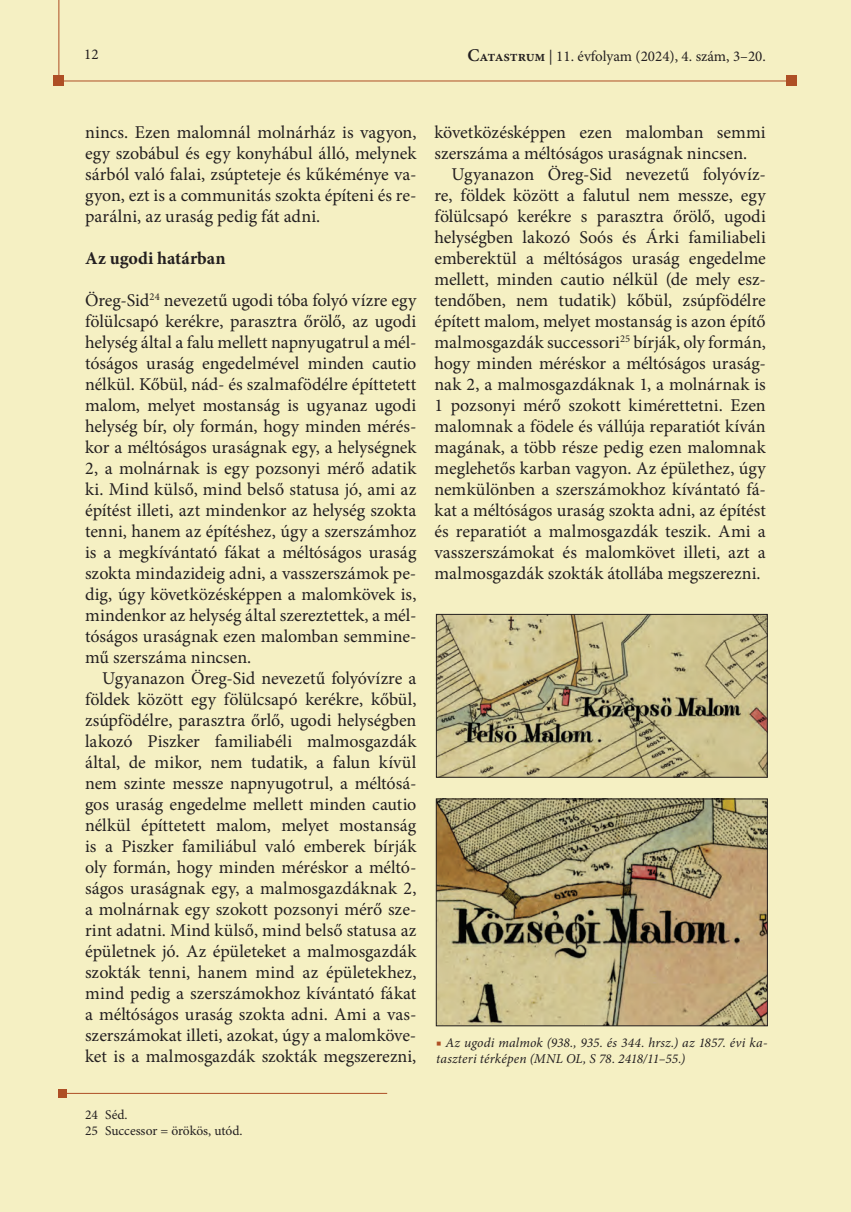
<style>
.page{position:relative;width:851px;height:1212px;background:#fff}
.page>*{position:absolute;margin:0;border:0;box-sizing:border-box;transform-origin:0 0}
.t1{font:18px/21px "Minion Pro";letter-spacing:.005em;color:#231f20;text-align:justify}
.t2{font:700 18px "Minion Pro";letter-spacing:-.005em;color:#231f20}
.t3{font:15px "Minion Pro";color:#231f20}
.t4{font:italic 13.5px/16.5px "Minion Pro";letter-spacing:.01em;color:#231f20}
.t5{font:13.5px/16.2px "Minion Pro";color:#231f20}
.s1{font-weight:600;font-size:18px}
.s2{font-weight:600}
.s3{color:#ae4f25}
</style>
<div class="page">
<div style="left:0;top:0;width:850px;height:1212px;background:#f5f0c3"></div>
<hr style="left:59px;top:81px;width:728px;height:1px;background:#ae4f25">
<hr style="left:59px;top:0;width:1px;height:81px;background:#ae4f25">
<div style="left:786px;top:76px;width:10px;height:10px;background:#ae4f25"></div>
<div style="left:54px;top:76px;width:10px;height:10px;background:#ae4f25"></div>
<hr style="left:58px;top:1093px;width:329px;height:1px;background:#ae4f25">
<div style="left:58px;top:1089px;width:9px;height:9px;background:#ae4f25"></div>
<img style="left:438px;top:616px;width:327px;height:159px">
<div style="left:436px;top:614px;width:331px;height:163px;border:1px solid #231f20"></div>
<img style="left:438px;top:801px;width:327px;height:223px">
<div style="left:436px;top:799px;width:331px;height:227px;border:1px solid #231f20"></div>
<p class="t3" style="left:84px;top:45px;width:16px">12</p>
<p class="t3" style="left:467px;top:46px;width:300px"><span class="s1">C</span><span class="s2">atastrum</span> | 11. évfolyam (2024), 4. szám, 3–20.</p>
<p class="t1" style="left:85px;top:122px;width:333px">nincs. Ezen malomnál molnárház is vagyon, egy szobábul és egy konyhábul álló, melynek sárból való falai, zsúpteteje és kűkéménye va&shy;gyon, ezt is a communitás szokta építeni és re&shy;parálni, az uraság pedig fát adni.</p>
<p class="t2" style="left:85px;top:246px;width:142px">Az ugodi határban</p>
<p class="t1" style="left:85px;top:290px;width:333px">Öreg-Sid<sup>24</sup> nevezetű ugodi tóba folyó vízre egy fölülcsapó kerékre, parasztra őrölő, az ugodi helység által a falu mellett napnyugatrul a mél&shy;tóságos uraság engedelmével minden cautio nélkül. Kőbül, nád- és szalmafödélre építtetett malom, melyet mostanság is ugyanaz ugodi helység bír, oly formán, hogy minden mérés&shy;kor a méltóságos uraságnak egy, a helységnek 2, a molnárnak is egy pozsonyi mérő adatik ki. Mind külső, mind belső statusa jó, ami az építést illeti, azt mindenkor az helység szokta tenni, hanem az építéshez, úgy a szerszámhoz is a megkívántató fákat a méltóságos uraság szokta mindazideig adni, a vasszerszámok pe&shy;dig, úgy követközésképpen a malomkövek is, mindenkor az helység által szereztettek, a mél&shy;tóságos uraságnak ezen malomban semmine&shy;mű szerszáma nincsen.</p>
<p class="t1" style="left:85px;top:668px;width:333px;text-indent:17px">Ugyanazon Öreg-Sid nevezetű folyóvízre a földek között egy fölülcsapó kerékre, kőbül, zsúpfödélre, parasztra őrlő, ugodi helységben lakozó Piszker familiabéli malmosgazdák által, de mikor, nem tudatik, a falun kívül nem szinte messze napnyugotrul, a méltósá&shy;gos uraság engedelme mellett minden cautio nélkül építtetett malom, melyet mostanság is a Piszker familiábul való emberek bírják oly formán, hogy minden méréskor a méltó&shy;ságos uraságnak egy, a malmosgazdáknak 2, a molnárnak egy szokott pozsonyi mérő sze&shy;rint adatni. Mind külső, mind belső statusa az épületnek jó. Az épületeket a malmosgazdák szokták tenni, hanem mind az épületekhez, mind pedig a szerszámokhoz kívántató fákat a méltóságos uraság szokta adni. Ami a vas&shy;szerszámokat illeti, azokat, úgy a malomköve&shy;ket is a malmosgazdák szokták megszerezni,</p>
<p class="t5" style="left:85px;top:1106px;width:159px">24 Séd.<br>25 Successor = örökös, utód.</p>
<p class="t1" style="left:434px;top:122px;width:333px">követközésképpen ezen malomban semmi szerszáma a méltóságos uraságnak nincsen.</p>
<p class="t1" style="left:434px;top:164px;width:333px;text-indent:17px">Ugyanazon Öreg-Sid nevezetű folyóvíz&shy;re, földek között a falutul nem messze, egy fölülcsapó kerékre s parasztra őrölő, ugodi helységben lakozó Soós és Árki familiabeli emberektül a méltóságos uraság engedelme mellett, minden cautio nélkül (de mely esz&shy;tendőben, nem tudatik) kőbül, zsúpfödélre épített malom, melyet mostanság is azon építő malmosgazdák successori<sup>25</sup> bírják, oly formán, hogy minden méréskor a méltóságos uraság&shy;nak 2, a malmosgazdáknak 1, a molnárnak is 1 pozsonyi mérő szokott kimérettetni. Ezen malomnak a födele és vállúja reparatiót kíván magának, a több része pedig ezen malomnak meglehetős karban vagyon. Az épülethez, úgy nemkülönben a szerszámokhoz kívántató fá&shy;kat a méltóságos uraság szokta adni, az építést és reparatiót a malmosgazdák teszik. Ami a vasszerszámokat és malomkövet illeti, azt a malmosgazdák szokták átollába megszerezni.</p>
<p class="t4" style="left:436px;top:1034px;width:333px"><span class="s3">■</span> Az ugodi malmok (938., 935. és 344. hrsz.) az 1857. évi ka&shy;taszteri térképen (MNL OL, S 78. 2418/11–55.)</p>
</div>
